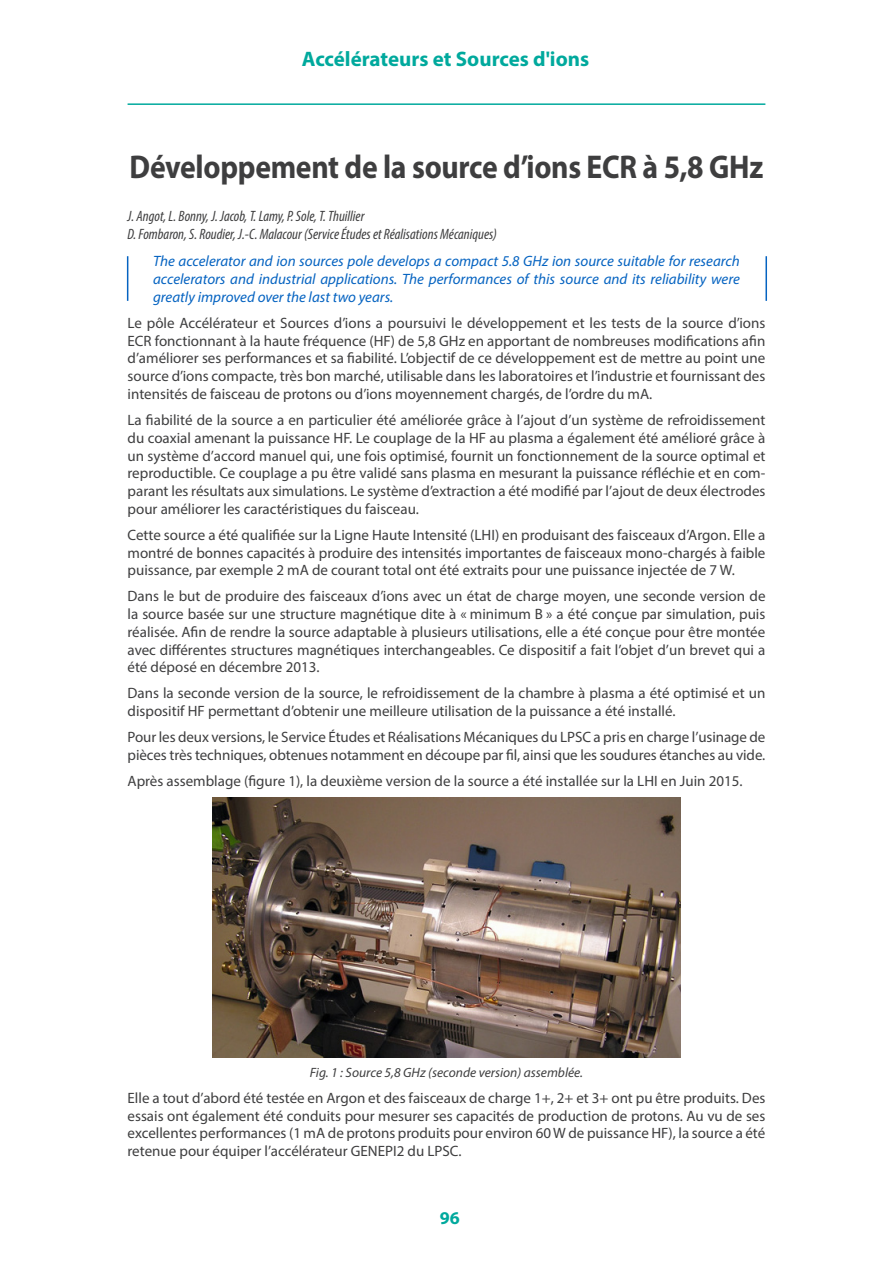
<style>
.page{position:relative;width:893px;height:1263px;background:#fff}
.page>*{position:absolute;margin:0;border:0;box-sizing:border-box;transform-origin:0 0}
.titre_d_expérience{font:700 33px "Myriad Pro";letter-spacing:-.01em;color:#3e3e3f;scale:.9 1}
.t1{font:700 21px "Myriad Pro";color:#00a99d}
.t2{font:700 18px "Myriad Pro";color:#00a99d}
.corps_de_texte{font:15px/17.7px "Myriad Pro";color:#3e3e3f;text-align:justify}
.abstract{font:italic 15px/18px "Myriad Pro";color:#0563c1;text-align:justify}
.collaborateurs{font:italic condensed 15px "Myriad Pro";color:#3e3e3f}
.t3{font:italic 13.5px "Myriad Pro";color:#3e3e3f}
</style>
<div class="page">
<hr style="left:128px;top:103px;width:637px;height:2px;background:#00a99d">
<img style="left:213px;top:797px;width:467px;height:260px">
<hr style="left:127px;top:256px;width:1px;height:45px;background:#0563c1">
<hr style="left:765px;top:256px;width:2px;height:45px;background:#0563c1">
<h2 class="t1" style="left:302px;top:46px;width:289px">Accélérateurs et Sources d'ions</h2>
<p class="titre_d_expérience" style="left:130px;top:145px;width:706px">Développement de la source d’ions ECR à 5,8 GHz</p>
<p class="collaborateurs" style="left:128px;top:207px;width:238px">J. Angot, L. Bonny, J. Jacob, T. Lamy, P. Sole, T. Thuillier</p>
<p class="collaborateurs" style="left:128px;top:225px;width:371px">D. Fombaron, S. Roudier, J.-C. Malacour (Service Études et Réalisations Mécaniques)</p>
<p class="abstract" style="left:153px;top:252px;width:588px">The accelerator and ion sources pole develops a compact 5.8 GHz ion source suitable for research accelerators and industrial applications. The performances of this source and its reliability were greatly improved over the last two years.</p>
<p class="corps_de_texte" style="left:128px;top:314px;width:639px">Le pôle Accélérateur et Sources d’ions a poursuivi le développement et les tests de la source d’ions ECR fonctionnant à la haute fréquence (HF) de 5,8 GHz en apportant de nombreuses modifications afin d’améliorer ses performances et sa fiabilité. L’objectif de ce développement est de mettre au point une source d’ions compacte, très bon marché, utilisable dans les laboratoires et l’industrie et fournissant des intensités de faisceau de protons ou d’ions moyennement chargés, de l’ordre du mA.</p>
<p class="corps_de_texte" style="left:128px;top:411px;width:639px">La fiabilité de la source a en particulier été améliorée grâce à l’ajout d’un système de refroidissement du coaxial amenant la puissance HF. Le couplage de la HF au plasma a également été amélioré grâce à un système d’accord manuel qui, une fois optimisé, fournit un fonctionnement de la source optimal et reproductible. Ce couplage a pu être validé sans plasma en mesurant la puissance réfléchie et en com&shy;parant les résultats aux simulations. Le système d’extraction a été modifié par l’ajout de deux électrodes pour améliorer les caractéristiques du faisceau.</p>
<p class="corps_de_texte" style="left:128px;top:526px;width:639px">Cette source a été qualifiée sur la Ligne Haute Intensité (LHI) en produisant des faisceaux d’Argon. Elle a montré de bonnes capacités à produire des intensités importantes de faisceaux mono-chargés à faible puissance, par exemple 2 mA de courant total ont été extraits pour une puissance injectée de 7 W.</p>
<p class="corps_de_texte" style="left:128px;top:587px;width:639px">Dans le but de produire des faisceaux d’ions avec un état de charge moyen, une seconde version de la source basée sur une structure magnétique dite à « minimum B » a été conçue par simulation, puis réalisée. Afin de rendre la source adaptable à plusieurs utilisations, elle a été conçue pour être montée avec différentes structures magnétiques interchangeables. Ce dispositif a fait l’objet d’un brevet qui a été déposé en décembre 2013.</p>
<p class="corps_de_texte" style="left:128px;top:684px;width:639px">Dans la seconde version de la source, le refroidissement de la chambre à plasma a été optimisé et un dispositif HF permettant d’obtenir une meilleure utilisation de la puissance a été installé.</p>
<p class="corps_de_texte" style="left:128px;top:728px;width:639px">Pour les deux versions, le Service Études et Réalisations Mécaniques du LPSC a pris en charge l’usinage de pièces très techniques, obtenues notamment en découpe par fil, ainsi que les soudures étanches au vide.</p>
<p class="corps_de_texte" style="left:128px;top:772px;width:617px">Après assemblage (figure 1), la deuxième version de la source a été installée sur la LHI en Juin 2015.</p>
<p class="t3" style="left:310px;top:1064px;width:275px">Fig. 1 : Source 5,8 GHz (seconde version) assemblée.</p>
<p class="corps_de_texte" style="left:128px;top:1089px;width:639px">Elle a tout d’abord été testée en Argon et des faisceaux de charge 1+, 2+ et 3+ ont pu être produits. Des essais ont également été conduits pour mesurer ses capacités de production de protons. Au vu de ses excellentes performances (1 mA de protons produits pour environ 60 W de puissance HF), la source a été retenue pour équiper l’accélérateur GENEPI2 du LPSC.</p>
<p class="t2" style="left:440px;top:1206px;width:21px">96</p>
</div>
